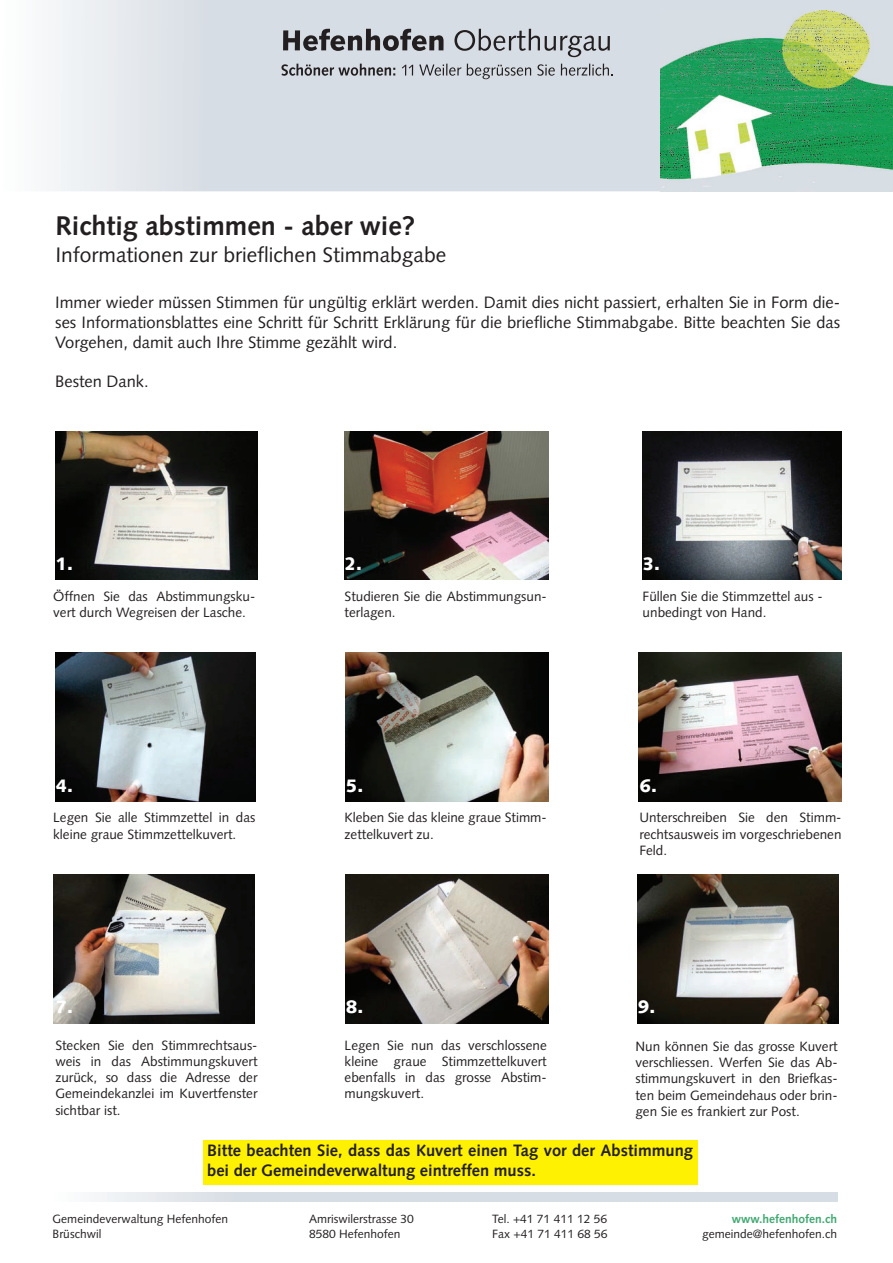
<style>
.page{position:relative;width:893px;height:1263px;background:#fff}
.page>*{position:absolute;margin:0;border:0;box-sizing:border-box;transform-origin:0 0}
.t1{font:700 27px "Syntax LT Std";color:#231f20}
.t2{font:21px "Syntax LT Std";color:#231f20}
.t3{font:900 18px "Syntax LT Std";color:#fff}
.t4{font:16.5px/19.8px "Syntax LT Std";color:#231f20;text-align:justify}
.t5{font:700 16.5px/19.8px "Syntax LT Std";color:#231f20}
.t6{font:13.5px/16.2px "Syntax LT Std";color:#231f20}
.t7{font:12px "Syntax LT Std";color:#231f20}
.t8{font:700 12px "Syntax LT Std";color:#41a872}
</style>
<div class="page">
<img style="left:55px;top:431px;width:203px;height:149px">
<img style="left:345px;top:431px;width:203px;height:149px">
<img style="left:643px;top:431px;width:198px;height:149px">
<img style="left:55px;top:653px;width:201px;height:148px">
<img style="left:345px;top:653px;width:204px;height:148px">
<img style="left:638px;top:653px;width:203px;height:148px">
<img style="left:53px;top:874px;width:201px;height:149px">
<img style="left:346px;top:874px;width:203px;height:149px">
<img style="left:638px;top:874px;width:201px;height:149px">
<div style="left:203px;top:1140px;width:494px;height:44px;background:#fff101"></div>
<svg style="left:47px;top:0;width:846px;height:191px;background:#dbe0e6"></svg>
<img style="left:661px;top:11px;width:232px;height:180px">
<svg style="left:283px;top:29px;width:161px;height:22px;background:#84868a"></svg>
<svg style="left:454px;top:29px;width:156px;height:28px;background:#b1b4ba"></svg>
<svg style="left:281px;top:64px;width:114px;height:12px"></svg>
<svg style="left:402px;top:65px;width:11px;height:10px"></svg>
<svg style="left:419px;top:64px;width:42px;height:12px"></svg>
<svg style="left:467px;top:64px;width:64px;height:15px"></svg>
<svg style="left:537px;top:64px;width:18px;height:12px"></svg>
<svg style="left:561px;top:64px;width:52px;height:12px"></svg>
<svg style="left:94px;top:1193px;width:744px;height:9px;background:#d9dfe5"></svg>
<h1 class="t1" style="left:55px;top:210px;width:362px">Richtig abstimmen - aber wie?</h1>
<h2 class="t2" style="left:55px;top:242px;width:392px">Informationen zur brieflichen Stimmabgabe</h2>
<p class="t4" style="left:55px;top:292px;width:786px">Immer wieder müssen Stimmen für ungültig erklärt werden. Damit dies nicht passiert, erhalten Sie in Form die&shy;ses Informationsblattes eine Schritt für Schritt Erklärung für die briefliche Stimmabgabe. Bitte beachten Sie das Vorgehen, damit auch Ihre Stimme gezählt wird.</p>
<p class="t4" style="left:55px;top:372px;width:95px">Besten Dank.</p>
<h3 class="t3" style="left:55px;top:553px;width:19px">1.</h3>
<h3 class="t3" style="left:345px;top:553px;width:19px">2.</h3>
<h3 class="t3" style="left:643px;top:553px;width:19px">3.</h3>
<p class="t6" style="left:53px;top:588px;width:204px">Öffnen Sie das Abstimmungsku&shy;vert durch Wegreisen der Lasche.</p>
<p class="t6" style="left:345px;top:588px;width:204px">Studieren Sie die Abstimmungsun&shy;terlagen.</p>
<p class="t6" style="left:643px;top:588px;width:182px">Füllen Sie die Stimmzettel aus - unbedingt von Hand.</p>
<h3 class="t3" style="left:55px;top:775px;width:19px">4.</h3>
<h3 class="t3" style="left:346px;top:775px;width:19px">5.</h3>
<h3 class="t3" style="left:639px;top:775px;width:19px">6.</h3>
<p class="t6" style="left:53px;top:810px;width:204px">Legen Sie alle Stimmzettel in das kleine graue Stimmzettelkuvert.</p>
<p class="t6" style="left:345px;top:810px;width:204px">Kleben Sie das kleine graue Stimm&shy;zettelkuvert zu.</p>
<p class="t6" style="left:639px;top:810px;width:204px;text-align:justify">Unterschreiben Sie den Stimm&shy;rechtsausweis im vorgeschriebenen Feld.</p>
<h3 class="t3" style="left:55px;top:996px;width:19px">7.</h3>
<h3 class="t3" style="left:346px;top:996px;width:19px">8.</h3>
<h3 class="t3" style="left:638px;top:996px;width:19px">9.</h3>
<p class="t6" style="left:55px;top:1037px;width:204px;text-align:justify">Stecken Sie den Stimmrechtsaus&shy;weis in das Abstimmungskuvert zurück, so dass die Adresse der Gemeindekanzlei im Kuvertfenster sichtbar ist.</p>
<p class="t6" style="left:345px;top:1037px;width:204px;text-align:justify">Legen Sie nun das verschlossene kleine graue Stimmzettelkuvert ebenfalls in das grosse Abstim&shy;mungskuvert.</p>
<p class="t6" style="left:635px;top:1038px;width:204px;text-align:justify">Nun können Sie das grosse Kuvert verschliessen. Werfen Sie das Ab&shy;stimmungskuvert in den Briefkas&shy;ten beim Gemeindehaus oder brin&shy;gen Sie es frankiert zur Post.</p>
<p class="t5" style="left:207px;top:1141px;width:487px">Bitte beachten Sie, dass das Kuvert einen Tag vor der Abstimmung bei der Gemeindeverwaltung eintreffen muss.</p>
<p class="t7" style="left:53px;top:1212px;width:177px">Gemeindeverwaltung Hefenhofen</p>
<p class="t7" style="left:309px;top:1212px;width:106px">Amriswilerstrasse 30</p>
<p class="t7" style="left:492px;top:1212px;width:116px">Tel. +41 71 411 12 56</p>
<p class="t8" style="left:732px;top:1212px;width:107px">www.hefenhofen.ch</p>
<p class="t7" style="left:53px;top:1226px;width:50px">Brüschwil</p>
<p class="t7" style="left:309px;top:1226px;width:93px">8580 Hefenhofen</p>
<p class="t7" style="left:492px;top:1226px;width:117px">Fax +41 71 411 68 56</p>
<p class="t7" style="left:702px;top:1226px;width:136px">gemeinde@hefenhofen.ch</p>
</div>
